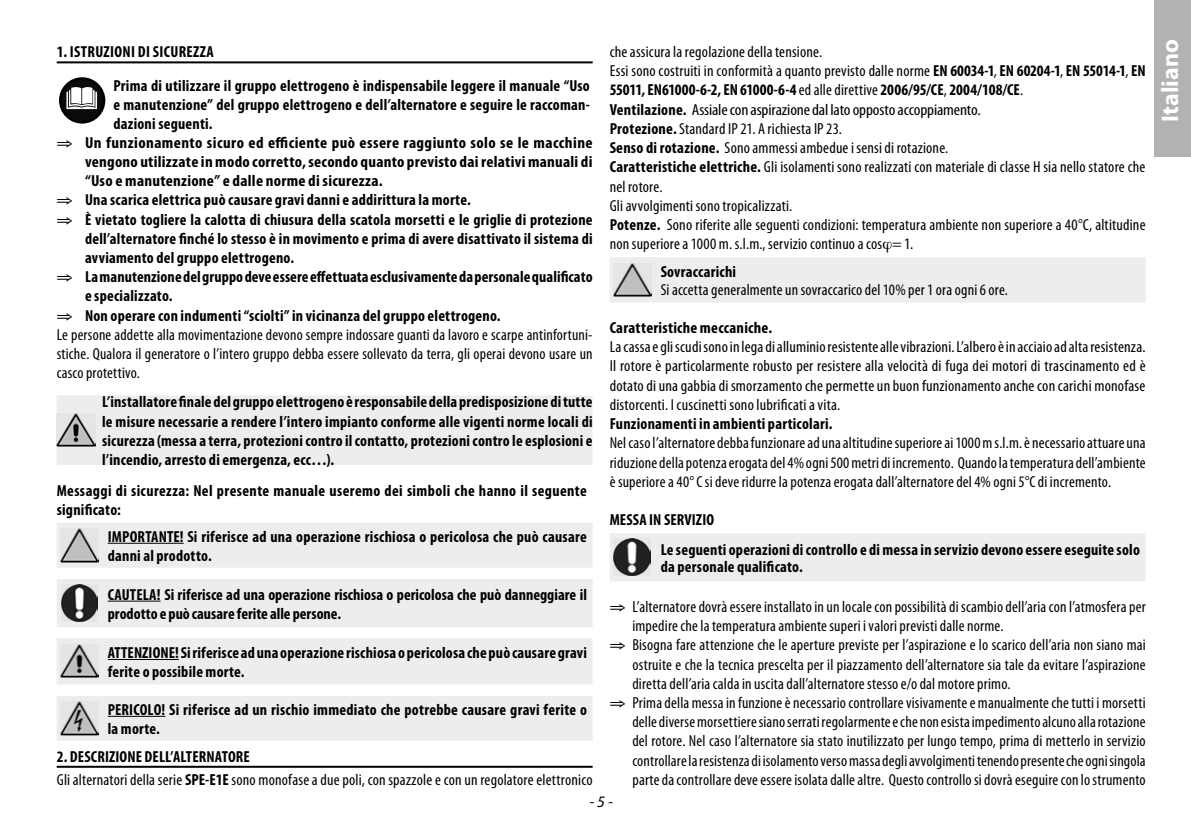
<style>
.page{position:relative;width:1191px;height:840px;background:#fff}
.page>*{position:absolute;margin:0;border:0;box-sizing:border-box;transform-origin:0 0}
.t1{font:700 24px "Myriad Pro";color:#fff}
.t2{font:condensed 16px/19.2px "Myriad Pro";letter-spacing:.01em;color:#000}
.t3{font:700 condensed 16px/19.2px "Myriad Pro";letter-spacing:.015em;color:#000}
.t4{font:700 condensed 16px "Myriad Pro";letter-spacing:.015em;color:#000;scale:1.06 1}
.s1{font-weight:700}
</style>
<div class="page">
<hr style="left:57px;top:61px;width:535px;height:2px;background:#000">
<hr style="left:57px;top:765px;width:535px;height:2px;background:#000">
<div style="left:59px;top:77px;width:46px;height:46px;border:5px solid #000;border-radius:50%"></div>
<svg style="left:61px;top:79px;width:41px;height:42px"></svg>
<div style="left:57px;top:395px;width:535px;height:70px;background:#ededed"></div>
<img style="left:57px;top:413px;width:38px;height:33px">
<div style="left:57px;top:523px;width:535px;height:44px;background:#ededed"></div>
<img style="left:60px;top:528px;width:39px;height:33px">
<hr style="left:108px;top:542px;width:76px;height:1px;background:#000">
<div style="left:57px;top:579px;width:535px;height:47px;background:#ededed"></div>
<img style="left:61px;top:584px;width:37px;height:37px">
<hr style="left:108px;top:600px;width:52px;height:1px;background:#000">
<div style="left:57px;top:639px;width:535px;height:45px;background:#ededed"></div>
<img style="left:60px;top:644px;width:38px;height:33px">
<hr style="left:108px;top:658px;width:71px;height:1px;background:#000">
<div style="left:57px;top:696px;width:535px;height:44px;background:#ededed"></div>
<img style="left:60px;top:701px;width:38px;height:33px">
<hr style="left:108px;top:715px;width:57px;height:1px;background:#000">
<div style="left:610px;top:533px;width:535px;height:48px;background:#ededed"></div>
<img style="left:614px;top:538px;width:37px;height:37px">
<div style="left:1154px;top:0;width:37px;height:156px;background:#b3b2b2"></div>
<div style="left:610px;top:257px;width:535px;height:45px;background:#ededed"></div>
<p class="t3" style="left:113px;top:35px;width:478px;line-height:33.2px;text-indent:-57px">1. ISTRUZIONI DI SICUREZZA<br>Prima di utilizzare il gruppo elettrogeno è indispensabile leggere il manuale “Uso</p>
<p class="t3" style="left:113px;top:94px;width:478px">e manutenzione” del gruppo elettrogeno e dell’alternatore e seguire le raccoman-</p>
<p class="t3" style="left:113px;top:114px;width:101px">dazioni seguenti.</p>
<p class="t4" style="left:57px;top:132px;width:507px">⇒ Un funzionamento sicuro ed efficiente può essere raggiunto solo se le macchine</p>
<p class="t4" style="left:85px;top:151px;width:480px">vengono utilizzate in modo corretto, secondo quanto previsto dai relativi manuali di</p>
<p class="t4" style="left:85px;top:171px;width:282px">“Uso e manutenzione” e dalle norme di sicurezza.</p>
<p class="t3" style="left:57px;top:190px;width:415px">⇒ Una scarica elettrica può causare gravi danni e addirittura la morte.</p>
<p class="t3" style="left:57px;top:209px;width:537px">⇒ È vietato togliere la calotta di chiusura della scatola morsetti e le griglie di protezione</p>
<p class="t3" style="left:85px;top:228px;width:509px">dell’alternatore finché lo stesso è in movimento e prima di avere disattivato il sistema di</p>
<p class="t3" style="left:85px;top:247px;width:211px">avviamento del gruppo elettrogeno.</p>
<p class="t3" style="left:57px;top:267px;width:537px">⇒ La manutenzione del gruppo deve essere effettuata esclusivamente da personale qualificato</p>
<p class="t3" style="left:85px;top:286px;width:89px">e specializzato.</p>
<p class="t3" style="left:57px;top:305px;width:445px">⇒ Non operare con indumenti “sciolti” in vicinanza del gruppo elettrogeno.</p>
<p class="t2" style="left:57px;top:324px;width:537px">Le persone addette alla movimentazione devono sempre indossare guanti da lavoro e scarpe antinfortuni-</p>
<p class="t2" style="left:57px;top:344px;width:537px">stiche. Qualora il generatore o l’intero gruppo debba essere sollevato da terra, gli operai devono usare un</p>
<p class="t2" style="left:57px;top:363px;width:85px">casco protettivo.</p>
<p class="t3" style="left:102px;top:392px;width:492px;text-align:justify">L’installatore finale del gruppo elettrogeno è responsabile della predisposizione di tutte le misure necessarie a rendere l’intero impianto conforme alle vigenti norme locali di sicurezza (messa a terra, protezioni contro il contatto, protezioni contro le esplosioni e l’incendio, arresto di emergenza, ecc…).</p>
<p class="t3" style="left:57px;top:480px;width:532px">Messaggi di sicurezza: Nel presente manuale useremo dei simboli che hanno il seguente significato:</p>
<p class="t3" style="left:108px;top:526px;width:481px">IMPORTANTE! Si riferisce ad una operazione rischiosa o pericolosa che può causare danni al prodotto.</p>
<p class="t3" style="left:108px;top:584px;width:481px">CAUTELA! Si riferisce ad una operazione rischiosa o pericolosa che può danneggiare il prodotto e può causare ferite alle persone.</p>
<p class="t3" style="left:108px;top:642px;width:481px">ATTENZIONE! Si riferisce ad una operazione rischiosa o pericolosa che può causare gravi ferite o possibile morte.</p>
<p class="t3" style="left:108px;top:699px;width:481px">PERICOLO! Si riferisce ad un rischio immediato che potrebbe causare gravi ferite o la morte.</p>
<p class="t2" style="left:57px;top:744px;width:537px;line-height:23.2px"><span class="s1">2. DESCRIZIONE DELL’ALTERNATORE<br></span>Gli alternatori della serie <span class="s1">SPE-E1E</span> sono monofase a due poli, con spazzole e con un regolatore elettronico</p>
<p class="t2" style="left:609px;top:42px;width:537px">che assicura la regolazione della tensione.<br>Essi sono costruiti in conformità a quanto previsto dalle norme <span class="s1">EN 60034-1</span>, <span class="s1">EN 60204-1</span>, <span class="s1">EN 55014-1</span>, <span class="s1">EN 55011, EN61000-6-2, EN 61000-6-4</span> ed alle direttive <span class="s1">2006/95/CE</span>, <span class="s1">2004/108/CE</span>.<br><span class="s1">Ventilazione.</span> Assiale con aspirazione dal lato opposto accoppiamento.<br><span class="s1">Protezione.</span> Standard IP 21. A richiesta IP 23.<br><span class="s1">Senso di rotazione.</span> Sono ammessi ambedue i sensi di rotazione.<br><span class="s1">Caratteristiche elettriche.</span> Gli isolamenti sono realizzati con materiale di classe H sia nello statore che nel rotore.<br>Gli avvolgimenti sono tropicalizzati.<br><span class="s1">Potenze.</span> Sono riferite alle seguenti condizioni: temperatura ambiente non superiore a 40°C, altitudine non superiore a 1000 m. s.l.m., servizio continuo a cos = 1.</p>
<p class="t3" style="left:660px;top:262px;width:77px">Sovraccarichi</p>
<p class="t2" style="left:660px;top:279px;width:349px">Si accetta generalmente un sovraccarico del 10% per 1 ora ogni 6 ore.</p>
<p class="t3" style="left:609px;top:317px;width:164px">Caratteristiche meccaniche.</p>
<p class="t2" style="left:609px;top:337px;width:537px;text-align:justify">La cassa e gli scudi sono in lega di alluminio resistente alle vibrazioni. L’albero è in acciaio ad alta resistenza.<br>Il rotore è particolarmente robusto per resistere alla velocità di fuga dei motori di trascinamento ed è dotato di una gabbia di smorzamento che permette un buon funzionamento anche con carichi monofase distorcenti. I cuscinetti sono lubrificati a vita.</p>
<p class="t3" style="left:609px;top:413px;width:224px">Funzionamenti in ambienti particolari.</p>
<p class="t2" style="left:609px;top:433px;width:537px;text-align:justify">Nel caso l’alternatore debba funzionare ad una altitudine superiore ai 1000 m s.l.m. è necessario attuare una riduzione della potenza erogata del 4% ogni 500 metri di incremento. Quando la temperatura dell’ambiente è superiore a 40° C si deve ridurre la potenza erogata dall’alternatore del 4% ogni 5°C di incremento.</p>
<p class="t3" style="left:660px;top:504px;width:481px;line-height:29.4px;text-indent:-51px">MESSA IN SERVIZIO<br>Le seguenti operazioni di controllo e di messa in servizio devono essere eseguite solo</p>
<p class="t3" style="left:660px;top:556px;width:144px">da personale qualificato.</p>
<p class="t2" style="left:609px;top:596px;width:537px">⇒ L’alternatore dovrà essere installato in un locale con possibilità di scambio dell’aria con l’atmosfera per</p>
<p class="t2" style="left:632px;top:615px;width:372px">impedire che la temperatura ambiente superi i valori previsti dalle norme.</p>
<p class="t2" style="left:609px;top:634px;width:537px">⇒ Bisogna fare attenzione che le aperture previste per l’aspirazione e lo scarico dell’aria non siano mai</p>
<p class="t2" style="left:632px;top:654px;width:515px">ostruite e che la tecnica prescelta per il piazzamento dell’alternatore sia tale da evitare l’aspirazione</p>
<p class="t2" style="left:632px;top:673px;width:380px">diretta dell’aria calda in uscita dall’alternatore stesso e/o dal motore primo.</p>
<p class="t2" style="left:609px;top:692px;width:537px">⇒ Prima della messa in funzione è necessario controllare visivamente e manualmente che tutti i morsetti</p>
<p class="t2" style="left:632px;top:711px;width:515px">delle diverse morsettiere siano serrati regolarmente e che non esista impedimento alcuno alla rotazione</p>
<p class="t2" style="left:632px;top:730px;width:514px">del rotore. Nel caso l’alternatore sia stato inutilizzato per lungo tempo, prima di metterlo in servizio</p>
<p class="t2" style="left:632px;top:750px;width:515px">controllare la resistenza di isolamento verso massa degli avvolgimenti tenendo presente che ogni singola</p>
<p class="t2" style="left:632px;top:769px;width:515px">parte da controllare deve essere isolata dalle altre. Questo controllo si dovrà eseguire con lo strumento</p>
<h1 class="t1" style="left:1154px;top:122px;width:84px;rotate:-90deg">Italiano</h1>
</div>
